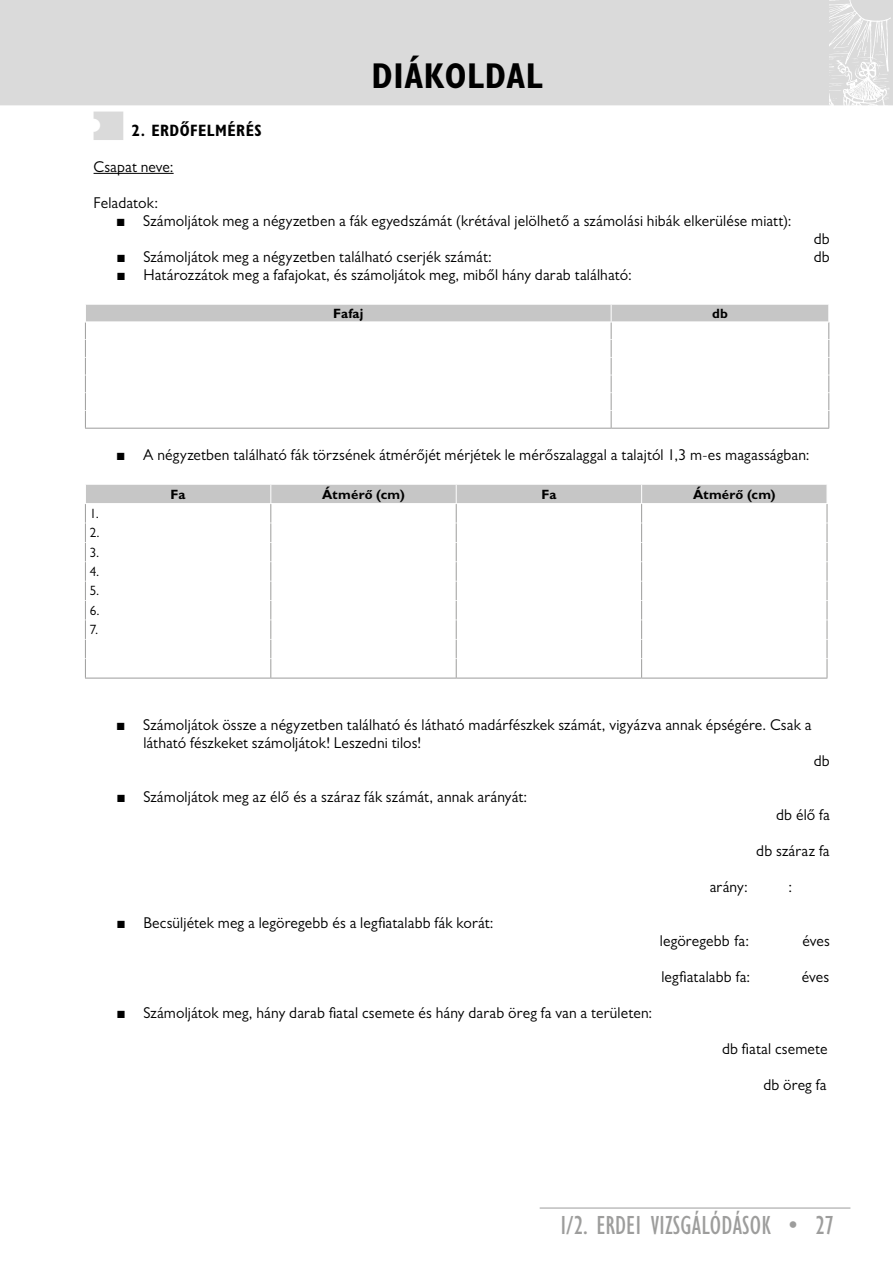
<style>
.page{position:relative;width:893px;height:1263px;background:#fff}
.page>*{position:absolute;margin:0;border:0;box-sizing:border-box;transform-origin:0 0}
.t1{font:700 condensed 36px "Gill Sans MT Pro";letter-spacing:.02em;color:#000}
.t2{font:condensed 27px "Gill Sans MT Pro";letter-spacing:.01em;color:#9d9d9c}
.t3{font:700 condensed 16.5px "Gill Sans MT Pro";letter-spacing:.035em;color:#000}
.t4{font:15.75px/18px "Gill Sans MT Pro";letter-spacing:.01em;color:#000}
.t5{font:700 13.5px "Gill Sans MT Pro";letter-spacing:.01em;color:#000}
.t6{font:13.5px/19.4px "Gill Sans MT Pro";color:#000;text-align:justify}
.s1{font-family:"Chicago FLF";font-weight:400;font-stretch:normal;font-size:30px;color:#fff}
.s2{font-family:"Times New Roman"}
</style>
<div class="page">
<div style="left:0;top:0;width:893px;height:105px;background:#dadada"></div>
<div style="left:94px;top:112px;width:29px;height:28px;background:#dadada"></div>
<hr style="left:94px;top:173px;width:80px;height:1px;background:#000">
<hr style="left:85px;top:428px;width:526px;height:1px;background:#9d9d9c">
<hr style="left:611px;top:428px;width:218px;height:1px;background:#9d9d9c">
<svg style="left:85px;top:304px;width:744px;height:124px"></svg>
<hr style="left:85px;top:321px;width:526px;height:1px;background:#fff">
<hr style="left:611px;top:321px;width:218px;height:1px;background:#fff">
<hr style="left:85px;top:678px;width:186px;height:1px;background:#9d9d9c">
<hr style="left:271px;top:678px;width:185px;height:1px;background:#9d9d9c">
<hr style="left:456px;top:678px;width:186px;height:1px;background:#9d9d9c">
<hr style="left:642px;top:678px;width:185px;height:1px;background:#9d9d9c">
<svg style="left:85px;top:484px;width:743px;height:194px"></svg>
<hr style="left:85px;top:503px;width:186px;height:1px;background:#fff">
<hr style="left:271px;top:503px;width:185px;height:1px;background:#fff">
<hr style="left:456px;top:503px;width:186px;height:1px;background:#fff">
<hr style="left:642px;top:503px;width:185px;height:1px;background:#fff">
<hr style="left:540px;top:1208px;width:310px;height:1px;background:#9d9d9c">
<svg style="left:829px;top:0;width:64px;height:106px"></svg>
<h1 class="t1" style="left:371px;top:55px;width:173px">DIÁKOLDAL</h1>
<p class="t3" style="left:85px;top:120px;width:178px"><span class="s1">•</span> 2. ERDŐFELMÉRÉS</p>
<p class="t4" style="left:94px;top:157px;width:82px">Csapat neve:</p>
<p class="t4" style="left:94px;top:193px;width:66px">Feladatok:</p>
<p class="t4" style="left:116px;top:211px;width:677px"><span class="s2">■</span> Számoljátok meg a négyzetben a fák egyedszámát (krétával jelölhető a számolási hibák elkerülése miatt):</p>
<p class="t4" style="left:814px;top:229px;width:18px">db</p>
<p class="t4" style="left:116px;top:247px;width:377px"><span class="s2">■</span> Számoljátok meg a négyzetben található cserjék számát:</p>
<p class="t4" style="left:814px;top:247px;width:18px">db</p>
<p class="t4" style="left:116px;top:265px;width:517px"><span class="s2">■</span> Határozzátok meg a fafajokat, és számoljátok meg, miből hány darab található:</p>
<p class="t5" style="left:333px;top:305px;width:32px">Fafaj</p>
<p class="t5" style="left:712px;top:305px;width:17px">db</p>
<p class="t6" style="left:90px;top:503px;width:12px">1.<br>2.<br>3.<br>4.<br>5.<br>6.<br>7.</p>
<p class="t4" style="left:116px;top:445px;width:695px"><span class="s2">■</span> A négyzetben található fák törzsének átmérőjét mérjétek le mérőszalaggal a talajtól 1,3 m-es magasságban:</p>
<p class="t5" style="left:171px;top:486px;width:16px">Fa</p>
<p class="t5" style="left:322px;top:486px;width:84px">Átmérő (cm)</p>
<p class="t5" style="left:541px;top:486px;width:16px">Fa</p>
<p class="t5" style="left:693px;top:486px;width:84px">Átmérő (cm)</p>
<p class="t4" style="left:143px;top:715px;width:670px;text-indent:-27px"><span class="s2">■</span> Számoljátok össze a négyzetben található és látható madárfészkek számát, vigyázva annak épségére. Csak a látható fészkeket számoljátok! Leszedni tilos!</p>
<p class="t4" style="left:116px;top:787px;width:412px"><span class="s2">■</span> Számoljátok meg az élő és a száraz fák számát, annak arányát:</p>
<p class="t4" style="left:814px;top:751px;width:18px">db</p>
<p class="t4" style="left:776px;top:805px;width:55px">db élő fa</p>
<p class="t4" style="left:756px;top:841px;width:75px">db száraz fa</p>
<p class="t4" style="left:116px;top:913px;width:379px"><span class="s2">■</span> Becsüljétek meg a legöregebb és a legfiatalabb fák korát:</p>
<p class="t4" style="left:116px;top:1003px;width:537px"><span class="s2">■</span> Számoljátok meg, hány darab fiatal csemete és hány darab öreg fa van a területen:</p>
<p class="t4" style="left:710px;top:877px;width:40px">arány:</p>
<p class="t4" style="left:788px;top:877px;width:5px">:</p>
<p class="t4" style="left:660px;top:931px;width:91px">legöregebb fa:</p>
<p class="t4" style="left:802px;top:931px;width:29px">éves</p>
<p class="t4" style="left:661px;top:967px;width:90px">legfiatalabb fa:</p>
<p class="t4" style="left:802px;top:967px;width:29px">éves</p>
<p class="t4" style="left:722px;top:1039px;width:107px">db fiatal csemete</p>
<p class="t4" style="left:763px;top:1075px;width:65px">db öreg fa</p>
<h2 class="t2" style="left:561px;top:1209px;width:275px">I/2. ERDEI VIZSGÁLÓDÁSOK • 27</h2>
</div>
